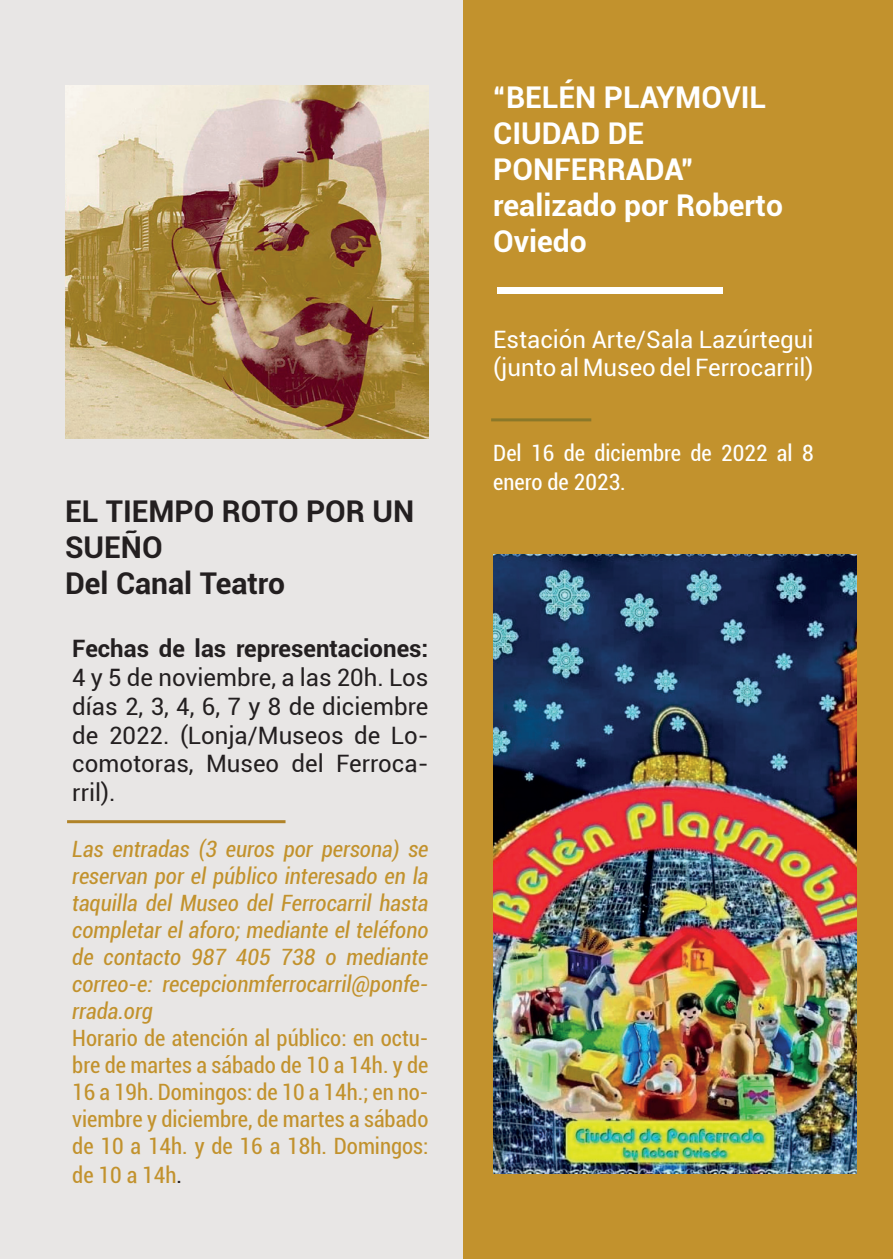
<style>
.page{position:relative;width:893px;height:1259px;background:#fff}
.page>*{position:absolute;margin:0;border:0;box-sizing:border-box;transform-origin:0 0}
.t1{font:700 30px/36px "Roboto";color:#fff}
.t2{font:700 30px/36px "Roboto";color:#231f20}
.t3{font:24px/28.8px "Roboto";color:#231f20;text-align:justify}
.t4{font:24px/28.8px "Roboto";color:#fff}
.t5{font:italic condensed 22.5px/27px "Roboto";color:#c2922d;text-align:justify}
.t6{font:condensed 22.5px/27.3px "Roboto";color:#c2922d;text-align:justify}
.t7{font:condensed 22.5px/28.8px "Roboto";color:#fff}
.s1{font-weight:700}
.s2{color:#231f20}
</style>
<div class="page">
<div style="left:0;top:0;width:522px;height:1259px;background:#e8e6e5"></div>
<div style="left:463px;top:0;width:430px;height:1259px;background:#c2922d"></div>
<div style="left:497px;top:287px;width:226px;height:7px;background:#fff"></div>
<img style="left:65px;top:86px;width:363px;height:352px">
<hr style="left:67px;top:820px;width:219px;height:3px;background:#c2922d">
<hr style="left:491px;top:418px;width:100px;height:3px;background:#b8d2e6">
<img style="left:493px;top:554px;width:364px;height:619px">
<p class="t2" style="left:65px;top:492px;width:351px">EL TIEMPO ROTO POR UN<br>SUEÑO</p>
<p class="t2" style="left:65px;top:564px;width:222px">Del Canal Teatro</p>
<p class="t3" style="left:72px;top:633px;width:358px"><span class="s1">Fechas de las representaciones:<br></span>4 y 5 de noviembre, a las 20h. Los días 2, 3, 4, 6, 7 y 8 de diciembre de 2022. (Lonja/Museos de Lo&shy;comotoras, Museo del Ferroca&shy;rril).</p>
<p class="t5" style="left:72px;top:834px;width:358px">Las entradas (3 euros por persona) se reservan por el público interesado en la taquilla del Museo del Ferrocarril hasta completar el aforo; mediante el teléfono de contacto 987 405 738 o mediante correo-e: recepcionmferrocarril@ponfe&shy;rrada.org</p>
<p class="t6" style="left:72px;top:1023px;width:358px">Horario de atención al público: en octu&shy;bre de martes a sábado de 10 a 14h. y de 16 a 19h. Domingos: de 10 a 14h.; en no&shy;viembre y diciembre, de martes a sábado de 10 a 14h. y de 16 a 18h. Domingos: de 10 a 14h<span class="s2">.</span></p>
<p class="t1" style="left:493px;top:78px;width:291px">“BELÉN PLAYMOVIL<br>CIUDAD DE<br>PONFERRADA” realizado por Roberto<br>Oviedo</p>
<p class="t4" style="left:493px;top:324px;width:322px">Estación Arte/Sala Lazúrtegui (junto al Museo del Ferrocarril)</p>
<p class="t7" style="left:493px;top:438px;width:322px">Del 16 de diciembre de 2022 al 8 enero de 2023.</p>
</div>
